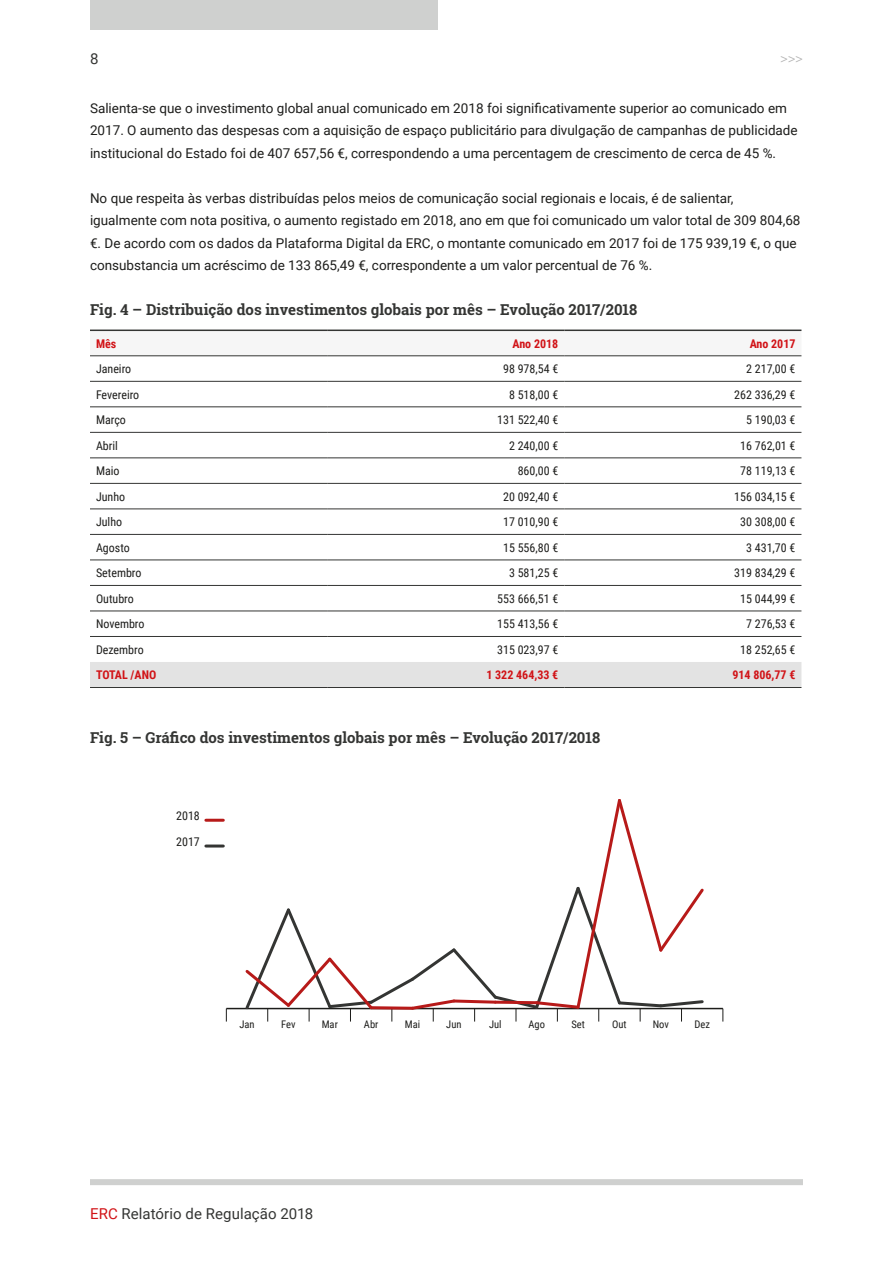
<style>
.page{position:relative;width:893px;height:1263px;background:#fff}
.page>*{position:absolute;margin:0;border:0;box-sizing:border-box;transform-origin:0 0}
.t1{font:700 15px "Roboto Slab";color:#343533}
.t2{font:15px "Roboto";letter-spacing:.005em;color:#343533}
.t3{font:300 15px "Roboto";color:#b2b2b2}
.t4{font:13.5px/22.5px "Roboto";color:#1d1d1b}
.t5{font:12px "Roboto Condensed";color:#1d1d1b}
.t6{font:700 12px "Roboto Condensed";color:#d11317}
.t7{font:10.5px "Roboto Condensed";color:#1d1d1b}
.s1{color:#d11317}
</style>
<div class="page">
<div style="left:90px;top:1179px;width:713px;height:6px;background:#cfd0cf"></div>
<div style="left:90px;top:0;width:347px;height:30px;background:#cfd0cf"></div>
<svg style="left:90px;top:331px;width:711px;height:1px"></svg>
<div style="left:90px;top:662px;width:711px;height:25px;background:#e3e3e3"></div>
<hr style="left:90px;top:330px;width:237px;height:1px;background:#343533">
<hr style="left:327px;top:330px;width:237px;height:1px;background:#343533">
<hr style="left:564px;top:330px;width:237px;height:1px;background:#343533">
<hr style="left:90px;top:355px;width:237px;height:1px;background:#343533">
<hr style="left:327px;top:355px;width:237px;height:1px;background:#343533">
<hr style="left:564px;top:355px;width:237px;height:1px;background:#343533">
<hr style="left:90px;top:381px;width:237px;height:1px;background:#343533">
<hr style="left:327px;top:381px;width:237px;height:1px;background:#343533">
<hr style="left:564px;top:381px;width:237px;height:1px;background:#343533">
<hr style="left:90px;top:406px;width:237px;height:1px;background:#343533">
<hr style="left:327px;top:406px;width:237px;height:1px;background:#343533">
<hr style="left:564px;top:406px;width:237px;height:1px;background:#343533">
<hr style="left:90px;top:432px;width:237px;height:1px;background:#343533">
<hr style="left:327px;top:432px;width:237px;height:1px;background:#343533">
<hr style="left:564px;top:432px;width:237px;height:1px;background:#343533">
<hr style="left:90px;top:457px;width:237px;height:1px;background:#343533">
<hr style="left:327px;top:457px;width:237px;height:1px;background:#343533">
<hr style="left:564px;top:457px;width:237px;height:1px;background:#343533">
<hr style="left:90px;top:483px;width:237px;height:1px;background:#343533">
<hr style="left:327px;top:483px;width:237px;height:1px;background:#343533">
<hr style="left:564px;top:483px;width:237px;height:1px;background:#343533">
<hr style="left:90px;top:508px;width:237px;height:1px;background:#343533">
<hr style="left:327px;top:508px;width:237px;height:1px;background:#343533">
<hr style="left:564px;top:508px;width:237px;height:1px;background:#343533">
<hr style="left:90px;top:534px;width:237px;height:1px;background:#343533">
<hr style="left:327px;top:534px;width:237px;height:1px;background:#343533">
<hr style="left:564px;top:534px;width:237px;height:1px;background:#343533">
<hr style="left:90px;top:559px;width:237px;height:1px;background:#343533">
<hr style="left:327px;top:559px;width:237px;height:1px;background:#343533">
<hr style="left:564px;top:559px;width:237px;height:1px;background:#343533">
<hr style="left:90px;top:585px;width:237px;height:1px;background:#343533">
<hr style="left:327px;top:585px;width:237px;height:1px;background:#343533">
<hr style="left:564px;top:585px;width:237px;height:1px;background:#343533">
<hr style="left:90px;top:611px;width:237px;height:1px;background:#343533">
<hr style="left:327px;top:611px;width:237px;height:1px;background:#343533">
<hr style="left:564px;top:611px;width:237px;height:1px;background:#343533">
<hr style="left:90px;top:636px;width:237px;height:1px;background:#343533">
<hr style="left:327px;top:636px;width:237px;height:1px;background:#343533">
<hr style="left:564px;top:636px;width:237px;height:1px;background:#343533">
<hr style="left:90px;top:687px;width:237px;height:1px;background:#343533">
<hr style="left:327px;top:687px;width:237px;height:1px;background:#343533">
<hr style="left:564px;top:687px;width:237px;height:1px;background:#343533">
<hr style="left:226px;top:1008px;width:497px;height:1px;background:#1d1d1b">
<svg style="left:226px;top:1008px;width:1px;height:13px"></svg>
<svg style="left:722px;top:1008px;width:1px;height:13px"></svg>
<hr style="left:206px;top:819px;width:17px;height:3px;background:#b71a19">
<svg style="left:243px;top:799px;width:463px;height:222px"></svg>
<hr style="left:206px;top:844px;width:17px;height:3px;background:#343533">
<p class="t2" style="left:90px;top:48px;width:10px">8</p>
<p class="t3" style="left:780px;top:48px;width:24px">&gt;&gt;&gt;</p>
<p class="t4" style="left:90px;top:96px;width:709px">Salienta-se que o investimento global anual comunicado em 2018 foi significativamente superior ao comunicado em<br>2017. O aumento das despesas com a aquisição de espaço publicitário para divulgação de campanhas de publicidade institucional do Estado foi de 407 657,56 €, correspondendo a uma percentagem de crescimento de cerca de 45 %.</p>
<p class="t4" style="left:90px;top:186px;width:712px">No que respeita às verbas distribuídas pelos meios de comunicação social regionais e locais, é de salientar, igualmente com nota positiva, o aumento registado em 2018, ano em que foi comunicado um valor total de 309 804,68 €. De acordo com os dados da Plataforma Digital da ERC, o montante comunicado em 2017 foi de 175 939,19 €, o que consubstancia um acréscimo de 133 865,49 €, correspondente a um valor percentual de 76 %.</p>
<p class="t1" style="left:90px;top:299px;width:549px">Fig. 4 – Distribuição dos investimentos globais por mês – Evolução 2017/2018</p>
<p class="t6" style="left:96px;top:335px;width:22px">Mês</p>
<p class="t6" style="left:512px;top:335px;width:47px">Ano 2018</p>
<p class="t6" style="left:750px;top:335px;width:47px">Ano 2017</p>
<p class="t5" style="left:96px;top:360px;width:37px">Janeiro</p>
<p class="t5" style="left:503px;top:360px;width:57px">98 978,54 €</p>
<p class="t5" style="left:746px;top:360px;width:51px">2 217,00 €</p>
<p class="t5" style="left:96px;top:386px;width:45px">Fevereiro</p>
<p class="t5" style="left:509px;top:386px;width:51px">8 518,00 €</p>
<p class="t5" style="left:734px;top:386px;width:63px">262 336,29 €</p>
<p class="t5" style="left:96px;top:411px;width:31px">Março</p>
<p class="t5" style="left:497px;top:411px;width:63px">131 522,40 €</p>
<p class="t5" style="left:746px;top:411px;width:51px">5 190,03 €</p>
<p class="t5" style="left:96px;top:437px;width:23px">Abril</p>
<p class="t5" style="left:509px;top:437px;width:51px">2 240,00 €</p>
<p class="t5" style="left:740px;top:437px;width:57px">16 762,01 €</p>
<p class="t5" style="left:96px;top:462px;width:25px">Maio</p>
<p class="t5" style="left:518px;top:462px;width:42px">860,00 €</p>
<p class="t5" style="left:740px;top:462px;width:57px">78 119,13 €</p>
<p class="t5" style="left:96px;top:488px;width:31px">Junho</p>
<p class="t5" style="left:503px;top:488px;width:57px">20 092,40 €</p>
<p class="t5" style="left:734px;top:488px;width:63px">156 034,15 €</p>
<p class="t5" style="left:96px;top:513px;width:28px">Julho</p>
<p class="t5" style="left:503px;top:513px;width:57px">17 010,90 €</p>
<p class="t5" style="left:740px;top:513px;width:57px">30 308,00 €</p>
<p class="t5" style="left:96px;top:539px;width:35px">Agosto</p>
<p class="t5" style="left:503px;top:539px;width:57px">15 556,80 €</p>
<p class="t5" style="left:746px;top:539px;width:51px">3 431,70 €</p>
<p class="t5" style="left:96px;top:564px;width:47px">Setembro</p>
<p class="t5" style="left:509px;top:564px;width:51px">3 581,25 €</p>
<p class="t5" style="left:734px;top:564px;width:63px">319 834,29 €</p>
<p class="t5" style="left:96px;top:590px;width:39px">Outubro</p>
<p class="t5" style="left:497px;top:590px;width:63px">553 666,51 €</p>
<p class="t5" style="left:740px;top:590px;width:57px">15 044,99 €</p>
<p class="t5" style="left:96px;top:615px;width:50px">Novembro</p>
<p class="t5" style="left:497px;top:615px;width:63px">155 413,56 €</p>
<p class="t5" style="left:746px;top:615px;width:51px">7 276,53 €</p>
<p class="t5" style="left:96px;top:641px;width:49px">Dezembro</p>
<p class="t5" style="left:497px;top:641px;width:63px">315 023,97 €</p>
<p class="t5" style="left:740px;top:641px;width:57px">18 252,65 €</p>
<p class="t6" style="left:96px;top:666px;width:8px">TOTAL</p>
<p class="t6" style="left:131px;top:666px;width:12px">/ANO</p>
<p class="t6" style="left:486px;top:666px;width:73px">1 322 464,33 €</p>
<p class="t6" style="left:732px;top:666px;width:65px">914 806,77 €</p>
<p class="t1" style="left:90px;top:727px;width:512px">Fig. 5 – Gráfico dos investimentos globais por mês – Evolução 2017/2018</p>
<p class="t5" style="left:176px;top:807px;width:25px">2018</p>
<p class="t5" style="left:176px;top:833px;width:25px">2017</p>
<p class="t7" style="left:239px;top:1017px;width:17px">Jan</p>
<p class="t7" style="left:281px;top:1017px;width:16px">Fev</p>
<p class="t7" style="left:322px;top:1017px;width:18px">Mar</p>
<p class="t7" style="left:364px;top:1017px;width:16px">Abr</p>
<p class="t7" style="left:405px;top:1017px;width:17px">Mai</p>
<p class="t7" style="left:446px;top:1017px;width:17px">Jun</p>
<p class="t7" style="left:489px;top:1017px;width:14px">Jul</p>
<p class="t7" style="left:528px;top:1017px;width:18px">Ago</p>
<p class="t7" style="left:571px;top:1017px;width:15px">Set</p>
<p class="t7" style="left:612px;top:1017px;width:16px">Out</p>
<p class="t7" style="left:653px;top:1017px;width:18px">Nov</p>
<p class="t7" style="left:694px;top:1017px;width:17px">Dez</p>
<p class="t2" style="left:90px;top:1203px;width:225px"><span class="s1">ERC</span> Relatório de Regulação 2018</p>
</div>
